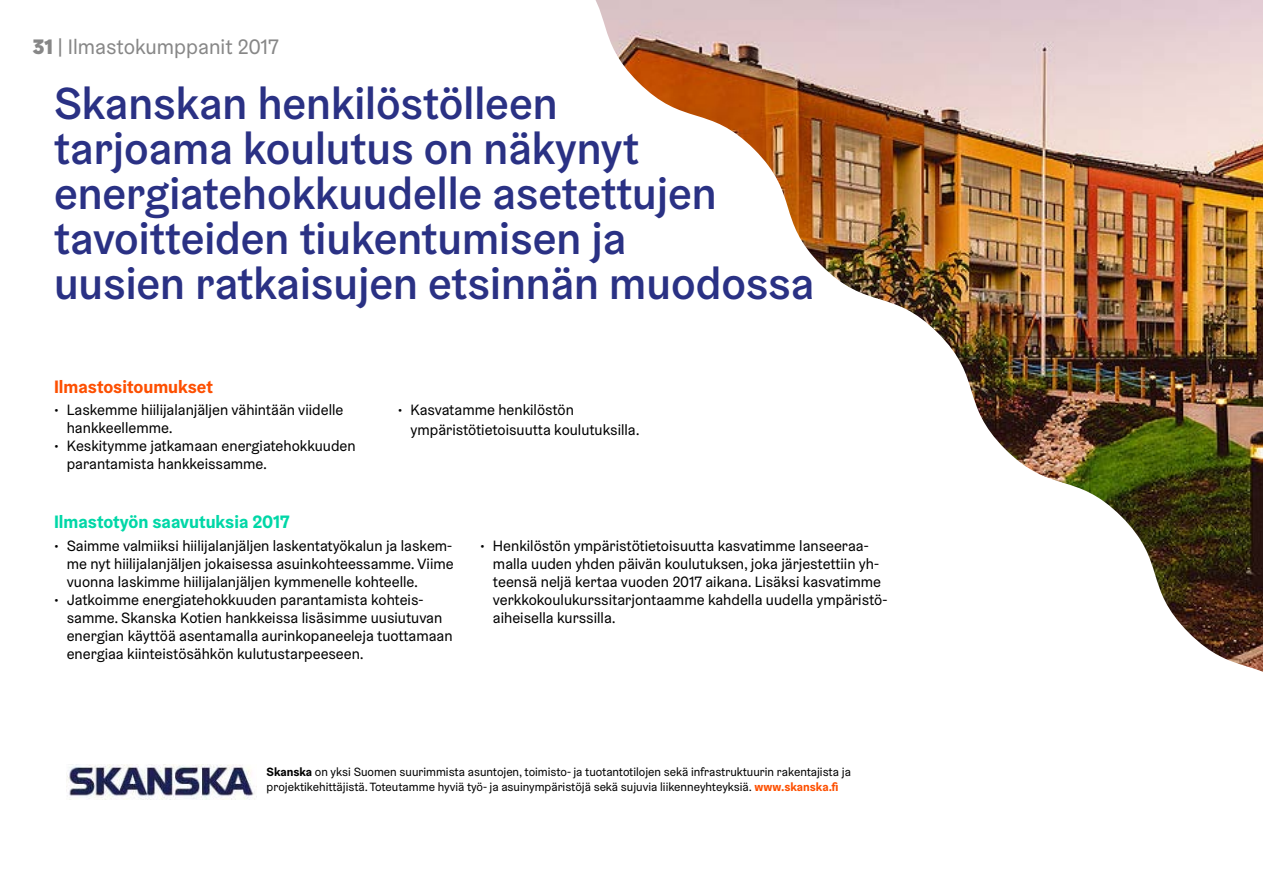
<style>
.page{position:relative;width:1263px;height:893px;background:#fff}
.page>*{position:absolute;margin:0;border:0;box-sizing:border-box;transform-origin:0 0}
.t1{font:500 45px/45px "Helsinki Grotesk";color:#2a3184}
.t2{font:21px "Helsinki Grotesk";color:#878787}
.t3{font:700 18px "Helsinki Grotesk";color:#00d7a7}
.t4{font:700 18px "Helsinki Grotesk";color:#fd4f00}
.t5{font:15px/18px "Helsinki Grotesk";color:#000}
.t6{font:12px/14.4px "Helsinki Grotesk";color:#000}
.s1{font-weight:900}
.s2{font-weight:700}
.s3{font-weight:700;color:#fd4f00}
</style>
<div class="page">
<img style="left:595px;top:0;width:668px;height:672px">
<img style="left:66px;top:765px;width:189px;height:34px">
<h2 class="t2" style="left:33px;top:33px;width:247px"><span class="s1">31</span> | Ilmastokumppanit 2017</h2>
<h1 class="t1" style="left:54px;top:80px;width:762px">Skanskan henkilöstölleen<br>tarjoama koulutus on näkynyt energiatehokkuudelle asetettujen tavoitteiden tiukentumisen ja<br>uusien ratkaisujen etsinnän muodossa</h1>
<p class="t4" style="left:54px;top:375px;width:160px">Ilmastositoumukset</p>
<p class="t5" style="left:54px;top:401px;width:6px">•</p>
<p class="t5" style="left:54px;top:437px;width:6px">•</p>
<p class="t5" style="left:67px;top:401px;width:278px">Laskemme hiilijalanjäljen vähintään viidelle</p>
<p class="t5" style="left:67px;top:419px;width:290px">hankkeellemme.<br>Keskitymme jatkamaan energiatehokkuuden</p>
<p class="t5" style="left:67px;top:455px;width:202px">parantamista hankkeissamme.</p>
<p class="t3" style="left:54px;top:510px;width:237px">Ilmastotyön saavutuksia 2017</p>
<p class="t5" style="left:398px;top:401px;width:6px">•</p>
<p class="t5" style="left:411px;top:401px;width:165px">Kasvatamme henkilöstön</p>
<p class="t5" style="left:411px;top:420px;width:231px">ympäristötietoisuutta koulutuksilla.</p>
<p class="t5" style="left:54px;top:536px;width:6px">•</p>
<p class="t5" style="left:54px;top:590px;width:6px">•</p>
<p class="t5" style="left:67px;top:536px;width:387px">Saimme valmiiksi hiilijalanjäljen laskentatyökalun ja laskem-</p>
<p class="t5" style="left:67px;top:554px;width:388px">me nyt hiilijalanjäljen jokaisessa asuinkohteessamme.Viime</p>
<p class="t5" style="left:67px;top:572px;width:353px">vuonna laskimme hiilijalanjäljen kymmenelle kohteelle.</p>
<p class="t5" style="left:67px;top:608px;width:377px">samme. Skanska Kotien hankkeissa lisäsimme uusiutuvan</p>
<p class="t5" style="left:67px;top:590px;width:358px">Jatkoimme energiatehokkuuden parantamista kohteis-</p>
<p class="t5" style="left:67px;top:626px;width:387px">energian käyttöä asentamalla aurinkopaneeleja tuottamaan energiaa kiinteistösähkön kulutustarpeeseen.</p>
<p class="t5" style="left:480px;top:536px;width:6px">•</p>
<p class="t5" style="left:493px;top:536px;width:377px">Henkilöstön ympäristötietoisuutta kasvatimme lanseeraa-</p>
<p class="t5" style="left:493px;top:554px;width:388px">malla uuden yhden päivän koulutuksen, joka järjestettiin yh-</p>
<p class="t5" style="left:493px;top:572px;width:389px">teensä neljä kertaa vuoden 2017 aikana. Lisäksi kasvatimme</p>
<p class="t5" style="left:493px;top:590px;width:396px">verkkokoulukurssitarjontaamme kahdella uudella ympäristö-</p>
<p class="t5" style="left:493px;top:608px;width:124px">aiheisella kurssilla.</p>
<p class="t6" style="left:267px;top:765px;width:586px"><span class="s2">Skanska</span> on yksi Suomen suurimmista asuntojen, toimisto ja- tuotantotilojen sekä infrastruktuurin rakentajista ja projektikehittäjistä.Toteutamme hyviä työ ja- asuinympäristöjä sekä sujuvia liikenneyhteyksiä. <span class="s3">www.skanska f i.</span></p>
</div>
